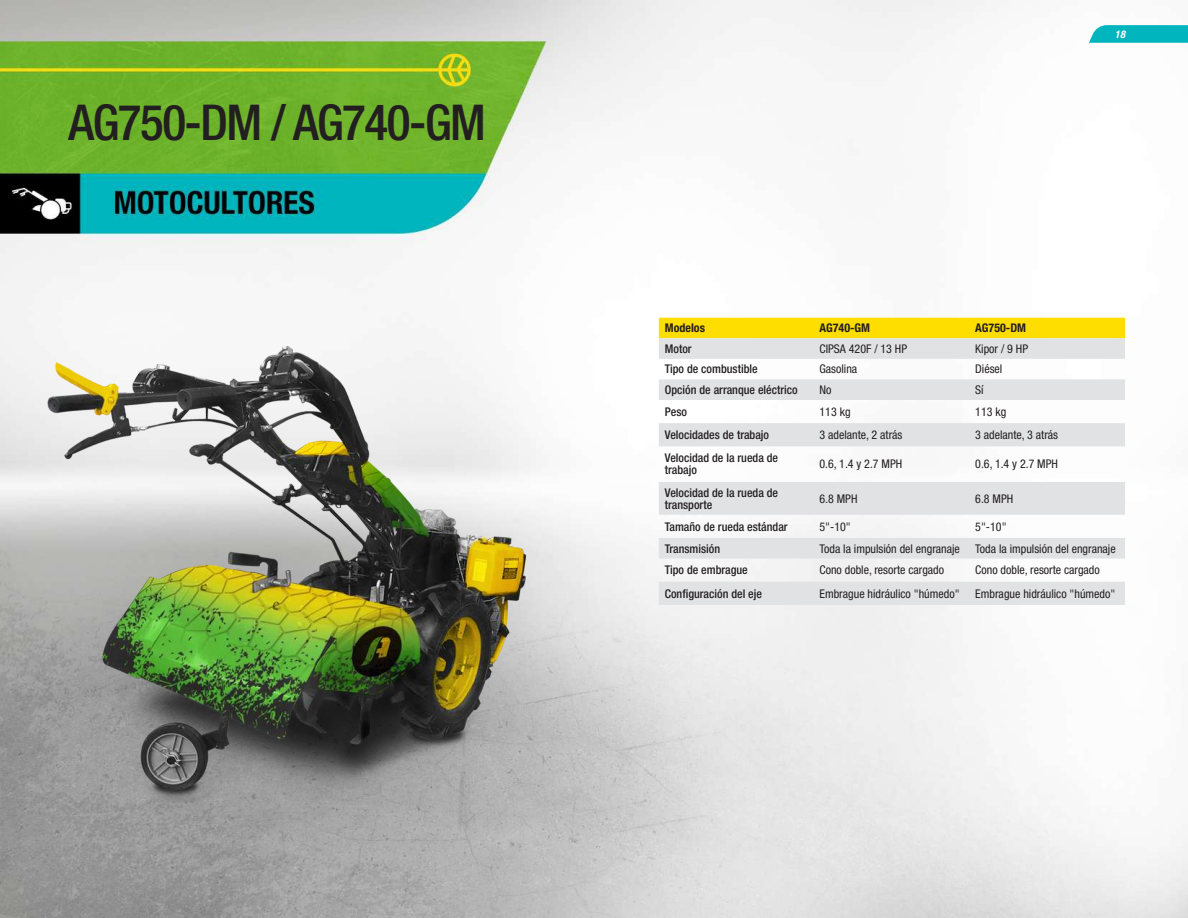
<style>
.page{position:relative;width:1188px;height:918px;background:#fff}
.page>*{position:absolute;margin:0;border:0;box-sizing:border-box;transform-origin:0 0}
.t1{font:500 condensed 49.5px "Helvetica Neue LT Std";letter-spacing:-.03em;color:#231f20}
.t2{font:condensed 12px "Helvetica Neue LT Std";color:#231f20}
.t3{font:500 condensed 12px/12px "Helvetica Neue LT Std";color:#231f20}
.t4{font:700 condensed 12px "Helvetica Neue LT Std";color:#231f20}
.t5{font:italic 700 condensed 10.5px "Helvetica Neue LT Std";color:#fff}
</style>
<div class="page">
<img style="left:0;top:0;width:1188px;height:918px">
<svg style="left:1089px;top:25px;width:99px;height:18px;background:#11b9c1"></svg>
<div style="left:659px;top:318px;width:466px;height:20px;background:#fedd00"></div>
<svg style="left:659px;top:338px;width:466px;height:267px;fill:#e1e2e4"></svg>
<img style="left:22px;top:316px;width:535px;height:537px">
<h1 class="t1" style="left:69px;top:93px;width:419px">AG750-DM / AG740-GM</h1>
<p class="t5" style="left:1115px;top:28px;width:12px">18</p>
<p class="t4" style="left:665px;top:321px;width:42px">Modelos</p>
<p class="t4" style="left:820px;top:321px;width:52px">AG740-GM</p>
<p class="t4" style="left:975px;top:321px;width:52px">AG750-DM</p>
<p class="t3" style="left:665px;top:342px;width:28px">Motor</p>
<p class="t2" style="left:820px;top:342px;width:89px">CIPSA 420F / 13 HP</p>
<p class="t2" style="left:975px;top:342px;width:54px">Kipor / 9 HP</p>
<p class="t3" style="left:665px;top:363px;width:94px">Tipo de combustible</p>
<p class="t2" style="left:820px;top:362px;width:39px">Gasolina</p>
<p class="t2" style="left:975px;top:362px;width:29px">Diésel</p>
<p class="t3" style="left:665px;top:384px;width:134px">Opción de arranque eléctrico</p>
<p class="t2" style="left:820px;top:383px;width:13px">No</p>
<p class="t2" style="left:975px;top:383px;width:10px">Sí</p>
<p class="t3" style="left:665px;top:405px;width:24px">Peso</p>
<p class="t2" style="left:820px;top:405px;width:33px">113 kg</p>
<p class="t2" style="left:975px;top:405px;width:33px">113 kg</p>
<p class="t3" style="left:665px;top:429px;width:106px">Velocidades de trabajo</p>
<p class="t2" style="left:820px;top:428px;width:84px">3 adelante, 2 atrás</p>
<p class="t2" style="left:975px;top:428px;width:84px">3 adelante, 3 atrás</p>
<p class="t3" style="left:665px;top:452px;width:115px">Velocidad de la rueda de trabajo</p>
<p class="t2" style="left:820px;top:457px;width:84px">0.6, 1.4 y 2.7 MPH</p>
<p class="t2" style="left:975px;top:457px;width:84px">0.6, 1.4 y 2.7 MPH</p>
<p class="t3" style="left:665px;top:486px;width:115px">Velocidad de la rueda de transporte</p>
<p class="t2" style="left:820px;top:491px;width:39px">6.8 MPH</p>
<p class="t2" style="left:975px;top:491px;width:39px">6.8 MPH</p>
<p class="t3" style="left:665px;top:520px;width:124px">Tamaño de rueda estándar</p>
<p class="t2" style="left:820px;top:519px;width:33px">5"-10"</p>
<p class="t2" style="left:975px;top:519px;width:33px">5"-10"</p>
<p class="t3" style="left:665px;top:542px;width:57px">Transmisión</p>
<p class="t2" style="left:820px;top:541px;width:142px">Toda la impulsión del engranaje</p>
<p class="t2" style="left:975px;top:541px;width:142px">Toda la impulsión del engranaje</p>
<p class="t3" style="left:665px;top:564px;width:84px">Tipo de embrague</p>
<p class="t2" style="left:820px;top:563px;width:126px">Cono doble, resorte cargado</p>
<p class="t2" style="left:975px;top:563px;width:126px">Cono doble, resorte cargado</p>
<p class="t3" style="left:665px;top:587px;width:99px">Configuración del eje</p>
<p class="t2" style="left:820px;top:586px;width:142px">Embrague hidráulico "húmedo"</p>
<p class="t2" style="left:975px;top:586px;width:142px">Embrague hidráulico "húmedo"</p>
</div>
